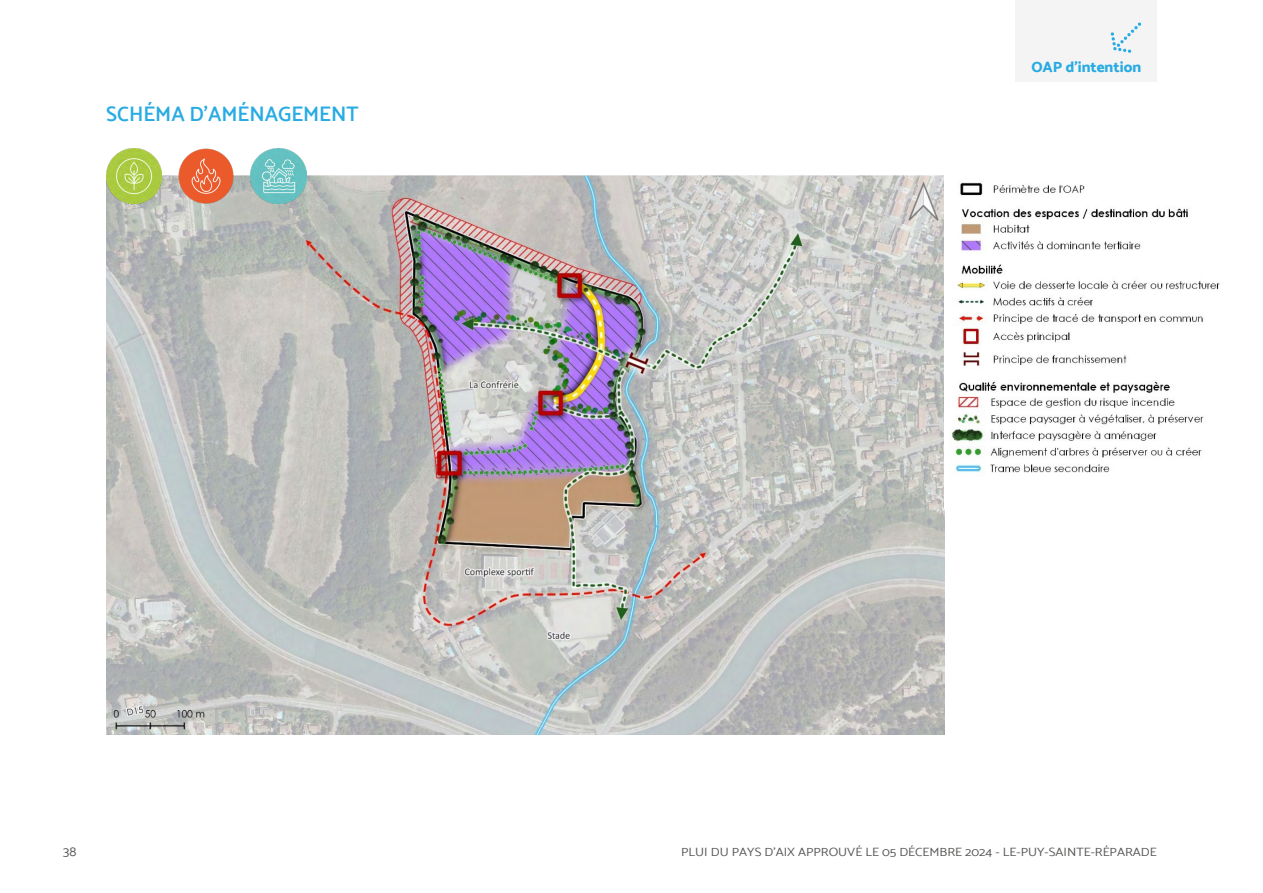
<style>
.page{position:relative;width:1263px;height:893px;background:#fff}
.page>*{position:absolute;margin:0;border:0;box-sizing:border-box;transform-origin:0 0}
.Titre_3_-_bleu{font:21px "Mosk Semi Bold 600";color:#28abe3}
.t1{font:15px "Mosk Extra Bold 800";color:#28abe3}
.t2{font:13.5px "Mosk Normal 400";color:#575756}
.t3{font:12px "Mosk Normal 400";color:#575756;scale:1.1 1}
</style>
<div class="page">
<img style="left:106px;top:176px;width:838px;height:558px">
<img style="left:952px;top:182px;width:268px;height:291px">
<img style="left:251px;top:148px;width:55px;height:55px">
<img style="left:179px;top:148px;width:55px;height:55px">
<img style="left:106px;top:148px;width:56px;height:55px">
<div style="left:1015px;top:0;width:142px;height:81px;background:#f4f4f4"></div>
<svg style="left:1110px;top:22px;width:31px;height:31px"></svg>
<p class="Titre_3_-_bleu" style="left:106px;top:102px;width:254px">SCHÉMA D'AMÉNAGEMENT</p>
<p class="t1" style="left:1031px;top:57px;width:111px">OAP d'intention</p>
<p class="t2" style="left:63px;top:843px;width:15px">38</p>
<p class="t3" style="left:681px;top:844px;width:434px">PLUI DU PAYS D’AIX APPROUVÉ LE 05 DÉCEMBRE 2024 - LE-PUY-SAINTE-RÉPARADE</p>
</div>
